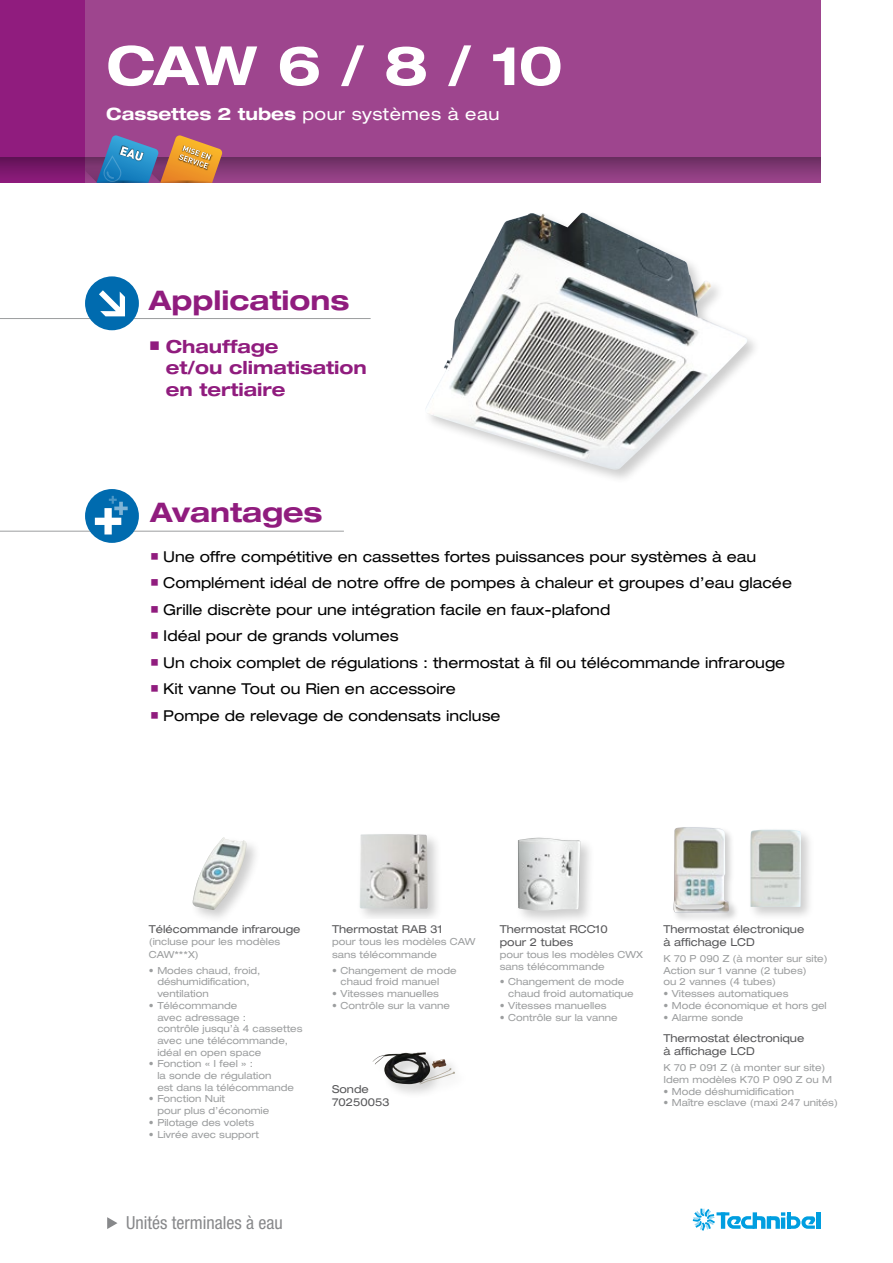
<style>
.page{position:relative;width:893px;height:1263px;background:#fff}
.page>*{position:absolute;margin:0;border:0;box-sizing:border-box;transform-origin:0 0}
.t1{font:700 expanded 54px "Helvetica Neue";color:#fff}
.t2{font:700 expanded 27px "Helvetica Neue";color:#901c7e}
.t3{font:700 expanded 18px/21.6px "Helvetica Neue";color:#901c7e}
.t4{font:condensed 18px "Helvetica Neue LT Std";color:#87888a}
.t5{font:expanded 17.1px "Helvetica Neue";letter-spacing:.025em;color:#fff}
.t6{font:expanded 15px "Helvetica Neue";color:#000}
.t7{font:expanded 10.95px/13px "Helvetica Neue";color:#58585a}
.t8{font:expanded 9.75px/11.7px "Helvetica Neue";color:#9c9e9f}
.s1{font-weight:700}
.s2{font-family:"Arial Unicode MS";font-weight:400;font-stretch:normal;font-size:19.5px}
.s3{font-family:"Arial Unicode MS";font-stretch:normal;color:#901c7e}
</style>
<div class="page">
<hr style="left:816px;top:1212px;width:4px;height:17px;background:#009ee0">
<svg style="left:693px;top:1208px;width:123px;height:23px"></svg>
<div style="left:0;top:0;width:821px;height:183px;background:#9e458e"></div>
<div style="left:0;top:0;width:85px;height:183px;background:#901c7e"></div>
<svg style="left:0;top:157px;width:821px;height:20px"></svg>
<svg style="left:107px;top:1217px;width:10px;height:12px"></svg>
<hr style="left:0;top:318px;width:371px;height:1px;background:#9c9e9f">
<div style="left:85px;top:276px;width:54px;height:54px;background:#006baf;border-radius:50%"></div>
<svg style="left:99px;top:290px;width:26px;height:26px"></svg>
<img style="left:82px;top:135px;width:141px;height:48px">
<hr style="left:0;top:531px;width:344px;height:1px;background:#9c9e9f">
<div style="left:85px;top:489px;width:54px;height:54px;background:#006baf;border-radius:50%"></div>
<svg style="left:95px;top:496px;width:33px;height:38px"></svg>
<div style="left:515px;top:835px;width:80px;height:90px;background:#000;opacity:.2"></div>
<img style="left:518px;top:838px;width:62px;height:72px">
<div style="left:371px;top:1050px;width:98px;height:49px;background:#000;opacity:.2"></div>
<img style="left:372px;top:1052px;width:79px;height:32px">
<div style="left:747px;top:826px;width:68px;height:95px;background:#000;opacity:.2"></div>
<img style="left:750px;top:829px;width:51px;height:78px">
<div style="left:671px;top:825px;width:69px;height:97px;background:#000;opacity:.2"></div>
<img style="left:673px;top:827px;width:58px;height:86px">
<div style="left:423px;top:210px;width:339px;height:274px;background:#000;opacity:.2"></div>
<img style="left:425px;top:213px;width:155px;height:200px">
<div style="left:357px;top:831px;width:86px;height:87px;background:#000;opacity:.2"></div>
<img style="left:360px;top:834px;width:67px;height:75px">
<div style="left:190px;top:835px;width:71px;height:90px;background:#000;opacity:.2"></div>
<img style="left:193px;top:837px;width:54px;height:73px">
<h1 class="t1" style="left:106px;top:32px;width:458px">CAW 6 / 8 / 10</h1>
<h3 class="t5" style="left:106px;top:103px;width:395px"><span class="s1">Cassettes 2 tubes</span> pour systèmes à eau</h3>
<h2 class="t2" style="left:149px;top:283px;width:202px">Applications</h2>
<h3 class="t3" style="left:166px;top:335px;width:202px;text-indent:-17px"><span class="s2">■</span> Chauffage<br>et/ou climatisation en tertiaire</h3>
<h2 class="t2" style="left:150px;top:496px;width:174px">Avantages</h2>
<h3 class="t6" style="left:150px;top:547px;width:608px"><span class="s3">■</span> Une offre compétitive en cassettes fortes puissances pour systèmes à eau</h3>
<h3 class="t6" style="left:150px;top:574px;width:643px"><span class="s3">■</span> Complément idéal de notre offre de pompes à chaleur et groupes d’eau glacée</h3>
<h3 class="t6" style="left:150px;top:600px;width:462px"><span class="s3">■</span> Grille discrète pour une intégration facile en faux-plafond</h3>
<h3 class="t6" style="left:150px;top:627px;width:250px"><span class="s3">■</span> Idéal pour de grands volumes</h3>
<h3 class="t6" style="left:150px;top:653px;width:637px"><span class="s3">■</span> Un choix complet de régulations : thermostat à fil ou télécommande infrarouge</h3>
<h3 class="t6" style="left:150px;top:680px;width:307px"><span class="s3">■</span> Kit vanne Tout ou Rien en accessoire</h3>
<h3 class="t6" style="left:150px;top:706px;width:352px"><span class="s3">■</span> Pompe de relevage de condensats incluse</h3>
<p class="t7" style="left:149px;top:922px;width:153px">Télécommande infrarouge</p>
<p class="t8" style="left:149px;top:934px;width:133px;line-height:13px">(incluse pour les modèles<br>CAW***X)</p>
<p class="t8" style="left:157px;top:964px;width:105px;text-indent:-9px">• Modes chaud, froid, déshumidification, ventilation</p>
<p class="t8" style="left:157px;top:999px;width:147px;text-indent:-9px">• Télécommande<br>avec adressage :<br>contrôle jusqu’à 4 cassettes avec une télécommande, idéal en open space</p>
<p class="t8" style="left:157px;top:1058px;width:138px;text-indent:-9px">• Fonction « I feel » :<br>la sonde de régulation<br>est dans la télécommande</p>
<p class="t8" style="left:157px;top:1093px;width:113px;text-indent:-9px">• Fonction Nuit<br>pour plus d’économie</p>
<p class="t8" style="left:149px;top:1116px;width:107px">• Pilotage des volets</p>
<p class="t8" style="left:149px;top:1128px;width:112px">• Livrée avec support</p>
<p class="t7" style="left:332px;top:922px;width:112px">Thermostat RAB 31</p>
<p class="t8" style="left:332px;top:934px;width:145px;line-height:13px">pour tous les modèles CAW sans télécommande</p>
<p class="t8" style="left:341px;top:964px;width:117px;text-indent:-9px">• Changement de mode chaud froid manuel</p>
<p class="t8" style="left:332px;top:988px;width:108px">• Vitesses manuelles</p>
<p class="t8" style="left:332px;top:999px;width:119px">• Contrôle sur la vanne</p>
<p class="t7" style="left:332px;top:1082px;width:59px">Sonde<br>70250053</p>
<p class="t7" style="left:500px;top:922px;width:109px">Thermostat RCC10 pour 2 tubes</p>
<p class="t8" style="left:500px;top:948px;width:145px">pour tous les modèles CWX sans télécommande</p>
<p class="t8" style="left:508px;top:976px;width:127px;text-indent:-9px">• Changement de mode chaud froid automatique</p>
<p class="t8" style="left:500px;top:999px;width:108px">• Vitesses manuelles</p>
<p class="t8" style="left:500px;top:1011px;width:119px">• Contrôle sur la vanne</p>
<p class="t7" style="left:663px;top:922px;width:142px">Thermostat électronique à affichage LCD</p>
<p class="t8" style="left:663px;top:952px;width:166px">K 70 P 090 Z (à monter sur site)<br>Action sur 1 vanne (2 tubes)<br>ou 2 vannes (4 tubes)</p>
<p class="t8" style="left:663px;top:988px;width:127px">• Vitesses automatiques</p>
<p class="t8" style="left:663px;top:999px;width:165px">• Mode économique et hors gel</p>
<p class="t8" style="left:663px;top:1011px;width:81px">• Alarme sonde</p>
<p class="t7" style="left:663px;top:1031px;width:142px">Thermostat électronique à affichage LCD</p>
<p class="t8" style="left:663px;top:1062px;width:170px">K 70 P 091 Z (à monter sur site)<br>Idem modèles K70 P 090 Z ou M</p>
<p class="t8" style="left:663px;top:1085px;width:132px">• Mode déshumidification</p>
<p class="t8" style="left:663px;top:1097px;width:176px">• Maître esclave (maxi 247 unités)</p>
<h3 class="t4" style="left:126px;top:1212px;width:158px">Unités terminales à eau</h3>
</div>
